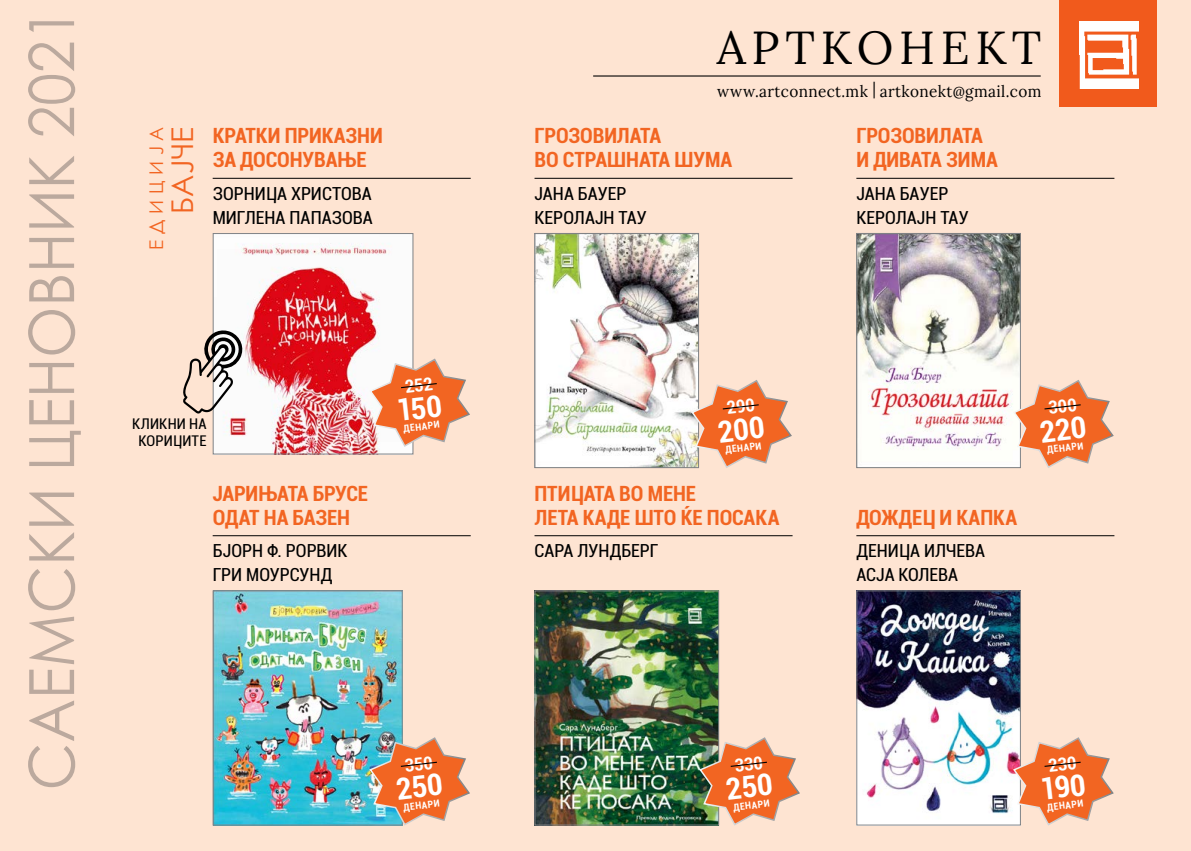
<style>
.page{position:relative;width:1191px;height:851px;background:#fff}
.page>*{position:absolute;margin:0;border:0;box-sizing:border-box;transform-origin:0 0}
.t1{font:46.2px "Lora";letter-spacing:.125em;color:#000}
.t2{font:30px "Century Gothic";letter-spacing:.015em;color:#f26522}
.t3{font:700 condensed 21px/24px "Roboto";letter-spacing:-.005em;color:#f26522}
.t4{font:18.9px "Century Gothic";letter-spacing:.31em;color:#f26522}
.t5{font:condensed 18px/24px "Roboto";color:#000}
.t6{font:16.05px "Lora";letter-spacing:.025em;color:#000;scale:.95 1}
.t7{font:condensed 14.7px/16.6px "Roboto";letter-spacing:.015em;color:#000;text-align:center}
.t8{font:700 condensed 9.75px "Roboto";color:#fff}
</style>
<div class="page">
<div style="left:0;top:0;width:1191px;height:850px;background:#fee4d2"></div>
<hr style="left:213px;top:178px;width:258px;height:1px;background:#000">
<hr style="left:534px;top:178px;width:258px;height:1px;background:#000">
<hr style="left:856px;top:178px;width:258px;height:1px;background:#000">
<hr style="left:213px;top:535px;width:258px;height:1px;background:#000">
<hr style="left:534px;top:535px;width:258px;height:1px;background:#000">
<hr style="left:856px;top:535px;width:258px;height:1px;background:#000">
<img style="left:215px;top:235px;width:196px;height:217px">
<div style="left:213px;top:233px;width:200px;height:221px;border:1px solid #808285"></div>
<img style="left:536px;top:235px;width:161px;height:231px">
<div style="left:534px;top:233px;width:165px;height:235px;border:1px solid #808285"></div>
<img style="left:858px;top:235px;width:160px;height:231px">
<div style="left:856px;top:233px;width:164px;height:235px;border:1px solid #808285"></div>
<img style="left:215px;top:592px;width:186px;height:231px">
<div style="left:213px;top:590px;width:190px;height:235px;border:1px solid #808285"></div>
<img style="left:536px;top:592px;width:181px;height:231px">
<div style="left:534px;top:590px;width:185px;height:235px;border:1px solid #808285"></div>
<img style="left:858px;top:592px;width:160px;height:231px">
<div style="left:856px;top:590px;width:164px;height:235px;border:1px solid #808285"></div>
<svg style="left:183px;top:328px;width:62px;height:86px"></svg>
<svg style="left:28px;top:21px;width:53px;height:766px"></svg>
<hr style="left:593px;top:75px;width:447px;height:2px;background:#000">
<div style="left:1059px;top:0;width:97px;height:106px;background:#f15a1c"></div>
<img style="left:1080px;top:22px;width:59px;height:67px">
<svg style="left:368px;top:357px;width:102px;height:91px"></svg>
<svg style="left:690px;top:378px;width:102px;height:91px"></svg>
<svg style="left:1011px;top:378px;width:103px;height:91px"></svg>
<img style="left:368px;top:736px;width:102px;height:90px">
<img style="left:698px;top:736px;width:102px;height:90px">
<svg style="left:1011px;top:736px;width:103px;height:90px"></svg>
<p class="t4" style="left:143px;top:250px;width:125px;rotate:-90deg">едиција</p>
<h2 class="t2" style="left:161px;top:214px;width:89px;rotate:-90deg">БАЈЧЕ</h2>
<p class="t3" style="left:213px;top:123px;width:172px">КРАТКИ ПРИКАЗНИ<br>ЗА ДОСОНУВАЊЕ</p>
<p class="t5" style="left:213px;top:181px;width:161px">ЗОРНИЦА ХРИСТОВА<br>МИГЛЕНА ПАПАЗОВА</p>
<p class="t7" style="left:132px;top:415px;width:76px">КЛИКНИ НА<br>КОРИЦИТЕ</p>
<p class="t3" style="left:213px;top:480px;width:157px">ЈАРИЊАТА БРУСЕ<br>ОДАТ НА БАЗЕН</p>
<p class="t5" style="left:213px;top:538px;width:136px">БЈОРН Ф. РОРВИК<br>ГРИ МОУРСУНД</p>
<p class="t8" style="left:403px;top:421px;width:38px;rotate:-6deg">ДЕНАРИ</p>
<h1 class="t1" style="left:717px;top:12px;width:326px">АРТКОНЕКТ</h1>
<p class="t6" style="left:717px;top:79px;width:343px">www.artconnect.mk | artkonekt@gmail.com</p>
<p class="t3" style="left:534px;top:123px;width:199px">ГРОЗОВИЛАТА<br>ВО СТРАШНАТА ШУМА</p>
<p class="t5" style="left:534px;top:181px;width:114px">ЈАНА БАУЕР<br>КЕРОЛAJН TАУ</p>
<p class="t3" style="left:856px;top:123px;width:143px">ГРОЗОВИЛАТА<br>И ДИВАТА ЗИМА</p>
<p class="t5" style="left:856px;top:181px;width:114px">ЈАНА БАУЕР<br>КЕРОЛAJН TАУ</p>
<p class="t8" style="left:724px;top:442px;width:38px;rotate:-6deg">ДЕНАРИ</p>
<p class="t8" style="left:1046px;top:442px;width:38px;rotate:-6deg">ДЕНАРИ</p>
<p class="t3" style="left:534px;top:480px;width:246px">ПТИЦАТА ВО МЕНЕ<br>ЛЕТА КАДЕ ШТО ЌЕ ПОСАКА</p>
<p class="t5" style="left:534px;top:538px;width:125px">САРА ЛУНДБЕРГ</p>
<p class="t3" style="left:856px;top:504px;width:162px">ДОЖДЕЦ И КАПКА</p>
<p class="t5" style="left:856px;top:538px;width:130px">ДЕНИЦА ИЛЧЕВА<br>АСЈА КОЛЕВА</p>
<p class="t8" style="left:403px;top:800px;width:38px;rotate:-6deg">ДЕНАРИ</p>
<p class="t8" style="left:732px;top:800px;width:38px;rotate:-6deg">ДЕНАРИ</p>
<p class="t8" style="left:1046px;top:800px;width:38px;rotate:-6deg">ДЕНАРИ</p>
</div>
